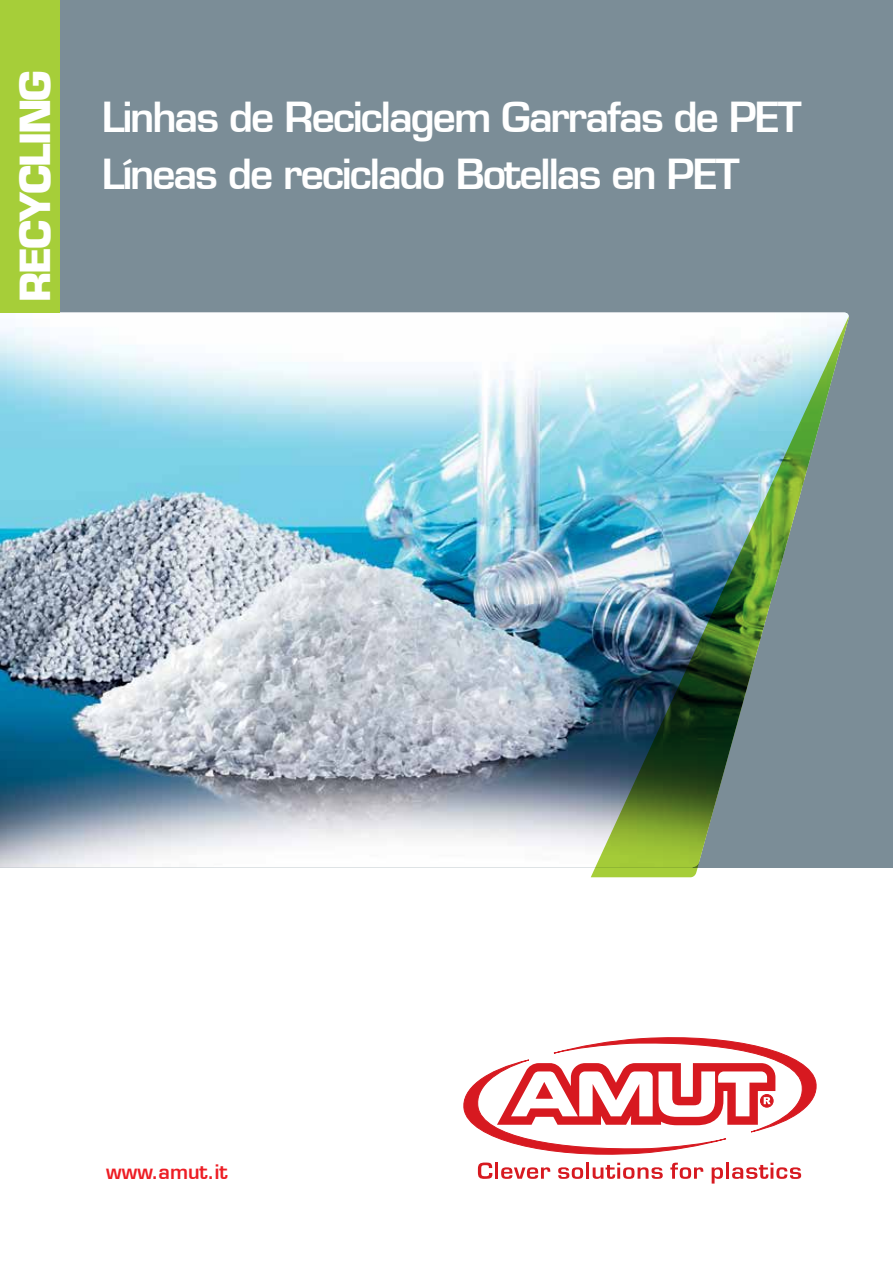
<style>
.page{position:relative;width:893px;height:1263px;background:#fff}
.page>*{position:absolute;margin:0;border:0;box-sizing:border-box;transform-origin:0 0}
.t1{font:600 40.5px/57px "Eurostile";letter-spacing:-.05em;color:#fff}
.t2{font:700 40.5px "Eurostile";letter-spacing:-.05em;color:#fff}
.t3{font:600 19.5px "Eurostile";color:#ed1d24}
</style>
<div class="page">
<div style="left:0;top:0;width:893px;height:867px;background:#7b8d97"></div>
<img style="left:0;top:313px;width:849px;height:554px">
<img style="left:591px;top:316px;width:258px;height:561px">
<svg style="left:463px;top:1037px;width:353px;height:146px"></svg>
<div style="left:0;top:0;width:60px;height:313px;background:#a6ce39"></div>
<p class="t2" style="left:10px;top:302px;width:233px;rotate:-90deg">RECYCLING</p>
<p class="t1" style="left:102px;top:89px;width:701px">Linhas de Reciclagem Garrafas de PET<br>Líneas de reciclado Botellas en PET</p>
<p class="t3" style="left:106px;top:1159px;width:123px">www.amut.it</p>
</div>
